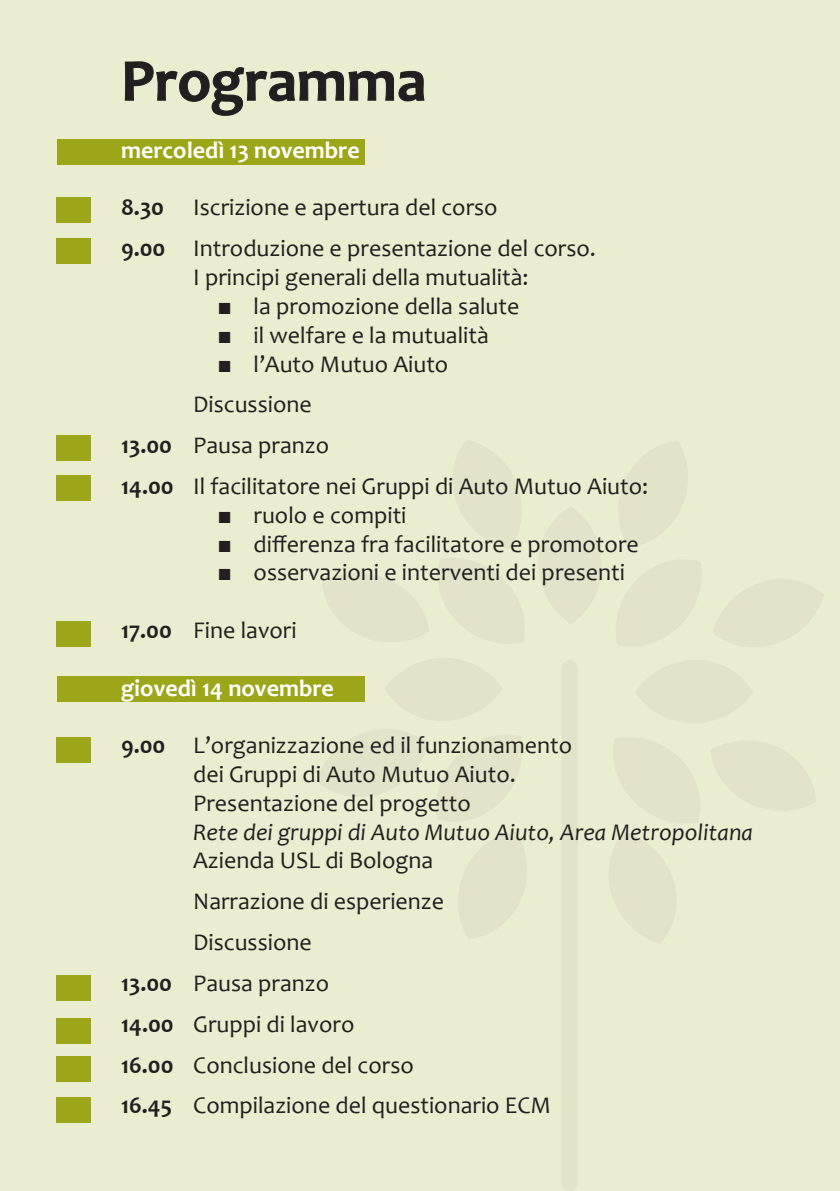
<style>
.page{position:relative;width:840px;height:1191px;background:#fff}
.page>*{position:absolute;margin:0;border:0;box-sizing:border-box;transform-origin:0 0}
.t1{font:700 60px "Candara";color:#231f20}
.t2{font:24px "Candara";color:#231f20}
.t3{font:italic 24px/28.8px "Candara";color:#231f20}
.t4{font:700 24px "Candara";color:#fff}
.s1{font-weight:700}
.s2{font-family:"Arial"}
.s3{font-style:normal}
</style>
<div class="page">
<div style="left:0;top:0;width:839px;height:1191px;background:#ebedd1"></div>
<div style="left:561px;top:660px;width:17px;height:531px;background:#e2e3c8;border-radius:8px"></div>
<div style="left:57px;top:139px;width:307px;height:25px;background:#9da618"></div>
<div style="left:57px;top:197px;width:34px;height:26px;background:#9da618"></div>
<div style="left:57px;top:676px;width:307px;height:26px;background:#9da618"></div>
<div style="left:57px;top:238px;width:34px;height:26px;background:#9da618"></div>
<div style="left:57px;top:435px;width:34px;height:26px;background:#9da618"></div>
<div style="left:57px;top:476px;width:34px;height:25px;background:#9da618"></div>
<div style="left:57px;top:737px;width:34px;height:26px;background:#9da618"></div>
<div style="left:57px;top:621px;width:34px;height:25px;background:#9da618"></div>
<div style="left:57px;top:1018px;width:34px;height:25px;background:#9da618"></div>
<div style="left:57px;top:975px;width:34px;height:26px;background:#9da618"></div>
<div style="left:57px;top:1056px;width:34px;height:25px;background:#9da618"></div>
<div style="left:57px;top:1097px;width:34px;height:26px;background:#9da618"></div>
<svg style="left:125px;top:61px;width:299px;height:55px"></svg>
<p class="t1" style="left:121px;top:43px;width:306px">Programma</p>
<p class="t4" style="left:121px;top:135px;width:240px">mercoledì 13 novembre</p>
<p class="t2" style="left:121px;top:193px;width:378px"><span class="s1">8.30</span> Iscrizione e apertura del corso</p>
<p class="t2" style="left:121px;top:233px;width:476px"><span class="s1">9.00</span> Introduzione e presentazione del corso.</p>
<p class="t2" style="left:193px;top:262px;width:337px">I principi generali della mutualità:</p>
<p class="t2" style="left:217px;top:291px;width:303px"><span class="s2">■</span> la promozione della salute</p>
<p class="t2" style="left:217px;top:320px;width:272px"><span class="s2">■</span> il welfare e la mutualità</p>
<p class="t2" style="left:217px;top:349px;width:232px"><span class="s2">■</span> l’Auto Mutuo Aiuto</p>
<p class="t2" style="left:193px;top:389px;width:120px">Discussione</p>
<p class="t2" style="left:121px;top:430px;width:209px"><span class="s1">13.00</span> Pausa pranzo</p>
<p class="t2" style="left:121px;top:471px;width:528px"><span class="s1">14.00</span> Il facilitatore nei Gruppi di Auto Mutuo Aiuto:</p>
<p class="t2" style="left:217px;top:500px;width:190px"><span class="s2">■</span> ruolo e compiti</p>
<p class="t2" style="left:217px;top:529px;width:422px"><span class="s2">■</span> differenza fra facilitatore e promotore</p>
<p class="t2" style="left:217px;top:557px;width:409px"><span class="s2">■</span> osservazioni e interventi dei presenti</p>
<p class="t2" style="left:121px;top:615px;width:177px"><span class="s1">17.00</span> Fine lavori</p>
<p class="t4" style="left:121px;top:673px;width:214px">giovedì 14 novembre</p>
<p class="t2" style="left:121px;top:730px;width:452px"><span class="s1">9.00</span> L’organizzazione ed il funzionamento</p>
<p class="t2" style="left:193px;top:759px;width:324px">dei Gruppi di Auto Mutuo Aiuto.</p>
<p class="t2" style="left:193px;top:788px;width:279px">Presentazione del progetto</p>
<p class="t3" style="left:193px;top:817px;width:561px">Rete dei gruppi di Auto Mutuo Aiuto, Area Metropolitana<br><span class="s3">Azienda USL di Bologna</span></p>
<p class="t2" style="left:193px;top:886px;width:252px">Narrazione di esperienze</p>
<p class="t2" style="left:193px;top:927px;width:120px">Discussione</p>
<p class="t2" style="left:121px;top:968px;width:209px"><span class="s1">13.00</span> Pausa pranzo</p>
<p class="t2" style="left:121px;top:1009px;width:235px"><span class="s1">14.00</span> Gruppi di lavoro</p>
<p class="t2" style="left:121px;top:1049px;width:294px"><span class="s1">16.00</span> Conclusione del corso</p>
<p class="t2" style="left:121px;top:1090px;width:431px"><span class="s1">16.45</span> Compilazione del questionario ECM</p>
</div>
